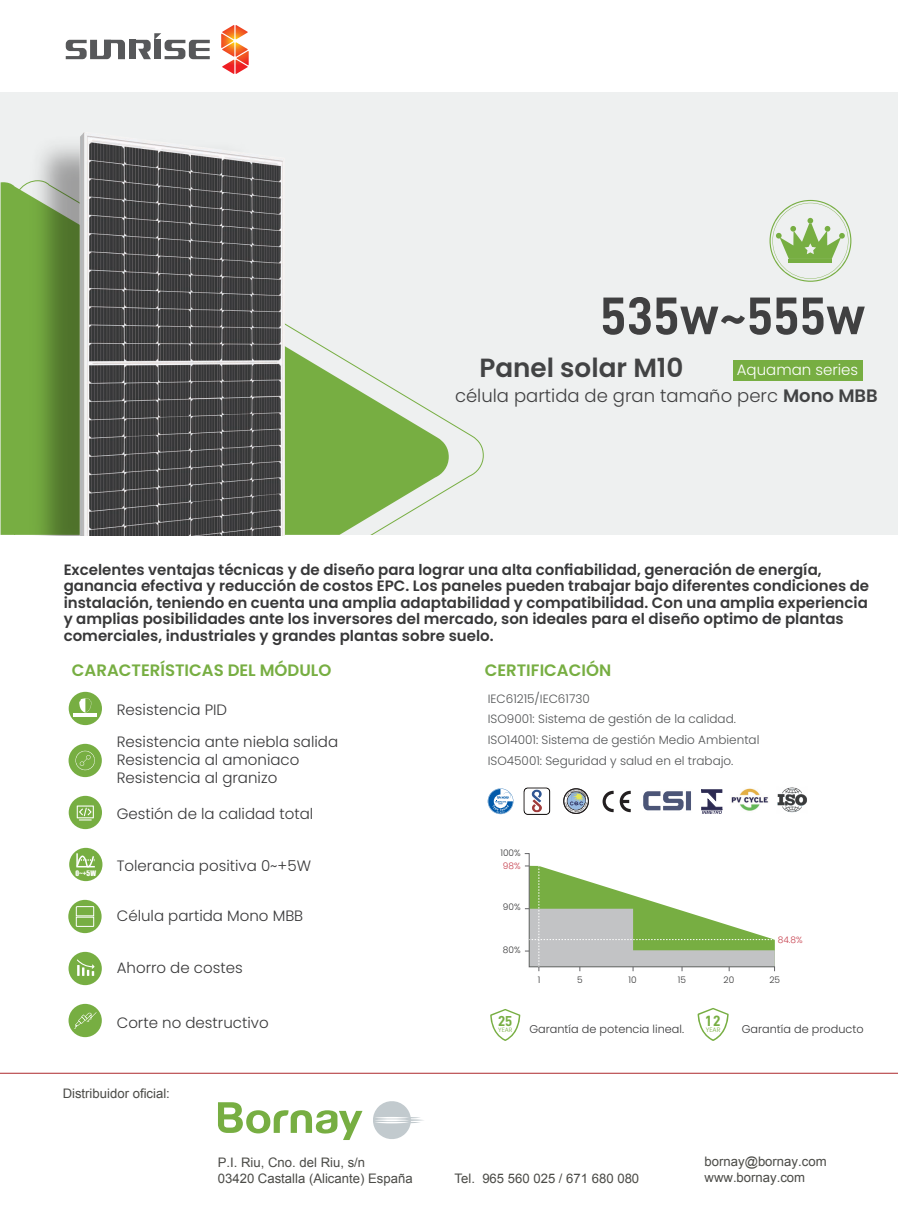
<style>
.page{position:relative;width:898px;height:1217px;background:#fff}
.page>*{position:absolute;margin:0;border:0;box-sizing:border-box;transform-origin:0 0}
.t1{font:53.1px "D DIN Bold";color:#404041}
.t2{font:600 26.25px "Poppins";color:#424344}
.t3{font:300 18px "Poppins";color:#404041}
.t4{font:600 16.5px "Poppins";color:#77ae42}
.t5{font:600 15px/16.5px "Poppins";color:#383839}
.t6{font:300 15px/18px "Poppins";color:#383839}
.t7{font:300 15px "Poppins";color:#fff}
.t8{font:14.85px "D DIN Bold";color:#77ae42}
.t9{font:14.4px "D DIN Bold";color:#77ae42}
.t10{font:13.05px/15.8px "Arial";color:#4b4b47}
.t11{font:300 12px/20.5px "Poppins";color:#515354}
.t12{font:300 11.25px "Poppins";color:#383839}
.t13{font:300 9px "Poppins";color:#383839}
.t14{font:300 9px "Poppins";color:#c63f4d}
.t15{font:6.9px "Impact";color:#fff}
.t16{font:300 6.45px "Poppins";color:#77ae42}
.t17{font:300 6.15px "Poppins";color:#77ae42}
.s1{font-weight:600;color:#424344}
</style>
<div class="page">
<svg style="left:524px;top:853px;width:250px;height:118px"></svg>
<svg style="left:490px;top:1009px;width:30px;height:31px"></svg>
<svg style="left:697px;top:1008px;width:31px;height:32px"></svg>
<svg style="left:565px;top:789px;width:22px;height:23px"></svg>
<div style="left:563px;top:788px;width:25px;height:25px;border:1px solid #231f20;border-radius:50%"></div>
<svg style="left:487px;top:788px;width:26px;height:25px"></svg>
<svg style="left:602px;top:790px;width:11px;height:22px"></svg>
<svg style="left:619px;top:790px;width:11px;height:22px"></svg>
<svg style="left:701px;top:789px;width:20px;height:24px"></svg>
<img style="left:731px;top:788px;width:38px;height:23px">
<img style="left:643px;top:791px;width:48px;height:20px">
<img style="left:523px;top:787px;width:28px;height:28px">
<img style="left:777px;top:787px;width:30px;height:26px">
<div style="left:0;top:92px;width:897px;height:443px;background:#eef0f0"></div>
<svg style="left:69px;top:691px;width:33px;height:34px"></svg>
<hr style="left:73px;top:713px;width:24px;height:3px;background:#fff">
<svg style="left:73px;top:698px;width:24px;height:15px"></svg>
<div style="left:69px;top:847px;width:33px;height:33px;background:#77ae42;border-radius:50%"></div>
<svg style="left:76px;top:851px;width:20px;height:17px"></svg>
<svg style="left:68px;top:899px;width:34px;height:33px"></svg>
<svg style="left:76px;top:905px;width:18px;height:21px"></svg>
<div style="left:69px;top:795px;width:33px;height:34px;background:#77ae42;border-radius:50%"></div>
<svg style="left:77px;top:805px;width:17px;height:15px"></svg>
<div style="left:68px;top:743px;width:34px;height:34px;background:#77ae42;border-radius:50%"></div>
<svg style="left:75px;top:750px;width:20px;height:20px"></svg>
<div style="left:68px;top:951px;width:34px;height:33px;background:#77ae42;border-radius:50%"></div>
<svg style="left:77px;top:959px;width:18px;height:16px"></svg>
<svg style="left:1px;top:182px;width:447px;height:352px"></svg>
<img style="left:22px;top:146px;width:44px;height:389px">
<hr style="left:0;top:1072px;width:897px;height:1px;background:#ad292e">
<img style="left:66px;top:132px;width:330px;height:403px">
<div style="left:68px;top:1003px;width:34px;height:33px;background:#77ae42;border-radius:50%"></div>
<svg style="left:75px;top:1012px;width:21px;height:16px"></svg>
<div style="left:732px;top:359px;width:130px;height:21px;background:#77ae42"></div>
<svg style="left:769px;top:200px;width:82px;height:82px"></svg>
<div style="left:129px;top:40px;width:7px;height:19px;background:#57585a"></div>
<svg style="left:66px;top:40px;width:59px;height:19px"></svg>
<svg style="left:134px;top:33px;width:76px;height:26px"></svg>
<svg style="left:221px;top:25px;width:28px;height:49px"></svg>
<svg style="left:373px;top:1101px;width:51px;height:38px"></svg>
<svg style="left:218px;top:1102px;width:144px;height:37px"></svg>
<h1 class="t1" style="left:600px;top:290px;width:266px">535w~555w</h1>
<p class="t7" style="left:736px;top:359px;width:123px">Aquaman series</p>
<h2 class="t2" style="left:479px;top:349px;width:205px">Panel solar M10</h2>
<p class="t3" style="left:455px;top:382px;width:424px">célula partida de gran tamaño perc <span class="s1">Mono MBB</span></p>
<p class="t5" style="left:64px;top:561px;width:806px">Excelentes ventajas técnicas y de diseño para lograr una alta confiabilidad, generación de energía, ganancia efectiva y reducción de costos EPC. Los paneles pueden trabajar bajo diferentes condiciones de instalación, teniendo en cuenta una amplia adaptabilidad y compatibilidad. Con una amplia experiencia y amplias posibilidades ante los inversores del mercado, son ideales para el diseño optimo de plantas comerciales, industriales y grandes plantas sobre suelo.</p>
<p class="t4" style="left:72px;top:658px;width:261px">CARACTERÍSTICAS DEL MÓDULO</p>
<p class="t6" style="left:117px;top:700px;width:112px">Resistencia PID</p>
<p class="t15" style="left:75px;top:870px;width:22px">0~+5W</p>
<p class="t6" style="left:117px;top:732px;width:223px">Resistencia ante niebla salida<br>Resistencia al amoniaco<br>Resistencia al granizo</p>
<p class="t6" style="left:117px;top:804px;width:198px">Gestión de la calidad total</p>
<p class="t6" style="left:117px;top:856px;width:196px">Tolerancia positiva 0~+5W</p>
<p class="t6" style="left:117px;top:906px;width:188px">Célula partida Mono MBB</p>
<p class="t6" style="left:117px;top:958px;width:127px">Ahorro de costes</p>
<p class="t6" style="left:117px;top:1013px;width:153px">Corte no destructivo</p>
<p class="t10" style="left:63px;top:1086px;width:109px">Distribuidor oficial:</p>
<p class="t10" style="left:218px;top:1155px;width:196px">P.I. Riu, Cno. del Riu, s/n<br>03420 Castalla (Alicante) España</p>
<p class="t4" style="left:484px;top:658px;width:128px">CERTIFICACIÓN</p>
<p class="t11" style="left:487px;top:688px;width:273px">IEC61215/IEC61730<br>ISO9001: Sistema de gestión de la calidad.<br>ISO14001: Sistema de gestión Medio Ambiental ISO45001: Seguridad y salud en el trabajo.</p>
<p class="t13" style="left:500px;top:846px;width:22px">100%</p>
<p class="t14" style="left:502px;top:859px;width:19px">98%</p>
<p class="t13" style="left:503px;top:900px;width:19px">90%</p>
<p class="t13" style="left:503px;top:943px;width:19px">80%</p>
<p class="t14" style="left:777px;top:933px;width:26px">84.8%</p>
<p class="t13" style="left:537px;top:973px;width:4px">1</p>
<p class="t13" style="left:577px;top:973px;width:7px">5</p>
<p class="t13" style="left:628px;top:973px;width:10px">10</p>
<p class="t13" style="left:677px;top:973px;width:10px">15</p>
<p class="t13" style="left:723px;top:973px;width:12px">20</p>
<p class="t13" style="left:769px;top:973px;width:12px">25</p>
<p class="t9" style="left:498px;top:1013px;width:16px">25</p>
<p class="t17" style="left:498px;top:1025px;width:16px">YEAR</p>
<p class="t8" style="left:705px;top:1012px;width:16px">12</p>
<p class="t16" style="left:705px;top:1024px;width:16px">YEAR</p>
<p class="t12" style="left:529px;top:1021px;width:156px">Garantía de potencia lineal.</p>
<p class="t12" style="left:741px;top:1021px;width:123px">Garantía de producto</p>
<p class="t10" style="left:454px;top:1171px;width:186px">Tel. 965 560 025 / 671 680 080</p>
<p class="t10" style="left:704px;top:1154px;width:123px">bornay@bornay.com www.bornay.com</p>
</div>
